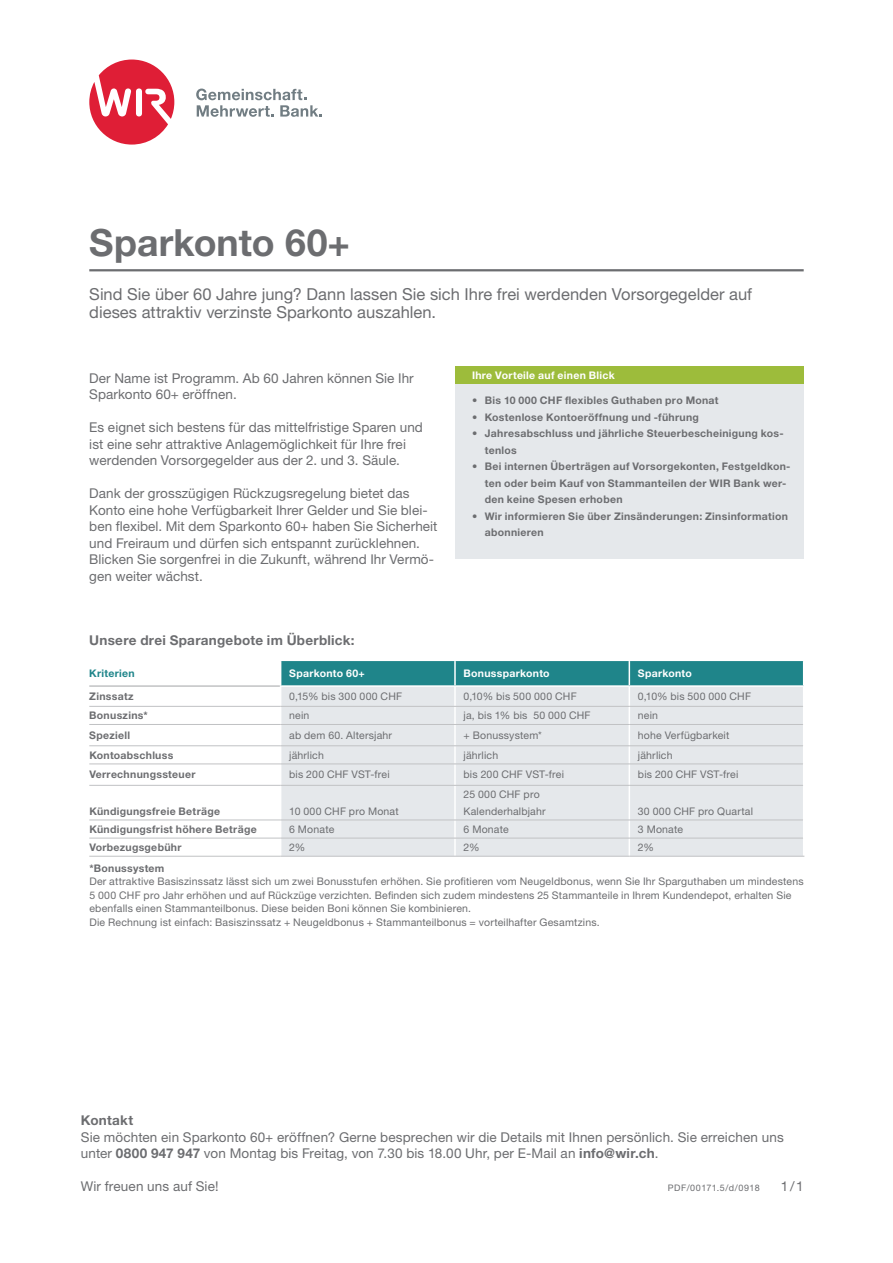
<style>
.page{position:relative;width:893px;height:1263px;background:#fff}
.page>*{position:absolute;margin:0;border:0;box-sizing:border-box;transform-origin:0 0}
.t1{font:700 37.5px "Helvetica Neue LT Pro";color:#6c6d70}
.t2{font:16.5px/18.1px "Helvetica Neue LT Pro";color:#6c6d70}
.t3{font:13.5px/16.5px "Helvetica Neue LT Pro";letter-spacing:.005em;color:#6c6d70}
.t4{font:700 13.5px "Helvetica Neue LT Pro";letter-spacing:.02em;color:#6c6d70}
.t5{font:10.5px/13.5px "Helvetica Neue LT Pro";letter-spacing:.02em;color:#6c6d70}
.t6{font:700 10.5px/16.5px "Helvetica Neue LT Pro";letter-spacing:.03em;color:#6c6d70}
.t7{font:700 10.5px "Helvetica Neue LT Pro";letter-spacing:.025em;color:#fff}
.t8{font:700 10.5px "Helvetica Neue LT Pro";letter-spacing:.03em;color:#1f858a}
.t9{font:9px "Helvetica Neue LT Pro";letter-spacing:.045em;color:#6c6d70}
.s1{font-weight:700}
</style>
<div class="page">
<svg style="left:196px;top:89px;width:126px;height:28px"></svg>
<svg style="left:89px;top:60px;width:85px;height:85px"></svg>
<div style="left:455px;top:366px;width:349px;height:18px;background:#9dbc3b"></div>
<div style="left:455px;top:384px;width:349px;height:174px;background:#e5e8eb"></div>
<hr style="left:89px;top:269px;width:715px;height:2px;background:#6c6d70">
<div style="left:281px;top:786px;width:522px;height:70px;background:#e5e8eb"></div>
<svg style="left:280px;top:661px;width:524px;height:124px;background:#bdd3d7"></svg>
<hr style="left:454px;top:786px;width:2px;height:33px;background:#fff">
<hr style="left:629px;top:786px;width:1px;height:33px;background:#fff">
<svg style="left:454px;top:820px;width:2px;height:36px"></svg>
<svg style="left:629px;top:820px;width:1px;height:36px"></svg>
<hr style="left:89px;top:685px;width:191px;height:2px;background:#c1c2c4">
<hr style="left:89px;top:706px;width:192px;height:1px;background:#c1c2c4">
<hr style="left:281px;top:706px;width:174px;height:1px;background:#c1c2c4">
<hr style="left:455px;top:706px;width:174px;height:1px;background:#c1c2c4">
<hr style="left:629px;top:706px;width:174px;height:1px;background:#c1c2c4">
<hr style="left:89px;top:724px;width:192px;height:1px;background:#c1c2c4">
<hr style="left:281px;top:724px;width:174px;height:1px;background:#c1c2c4">
<hr style="left:455px;top:724px;width:174px;height:1px;background:#c1c2c4">
<hr style="left:629px;top:724px;width:174px;height:1px;background:#c1c2c4">
<hr style="left:89px;top:745px;width:192px;height:1px;background:#c1c2c4">
<hr style="left:281px;top:745px;width:174px;height:1px;background:#c1c2c4">
<hr style="left:455px;top:745px;width:174px;height:1px;background:#c1c2c4">
<hr style="left:629px;top:745px;width:174px;height:1px;background:#c1c2c4">
<hr style="left:89px;top:763px;width:192px;height:1px;background:#c1c2c4">
<hr style="left:281px;top:763px;width:174px;height:1px;background:#c1c2c4">
<hr style="left:455px;top:763px;width:174px;height:1px;background:#c1c2c4">
<hr style="left:629px;top:763px;width:174px;height:1px;background:#c1c2c4">
<hr style="left:89px;top:785px;width:192px;height:1px;background:#c1c2c4">
<hr style="left:281px;top:785px;width:174px;height:1px;background:#c1c2c4">
<hr style="left:455px;top:785px;width:174px;height:1px;background:#c1c2c4">
<hr style="left:629px;top:785px;width:174px;height:1px;background:#c1c2c4">
<hr style="left:89px;top:819px;width:192px;height:1px;background:#c1c2c4">
<hr style="left:281px;top:819px;width:174px;height:1px;background:#c1c2c4">
<hr style="left:455px;top:819px;width:174px;height:1px;background:#c1c2c4">
<hr style="left:629px;top:819px;width:174px;height:1px;background:#c1c2c4">
<hr style="left:89px;top:838px;width:192px;height:1px;background:#c1c2c4">
<hr style="left:281px;top:838px;width:174px;height:1px;background:#c1c2c4">
<hr style="left:455px;top:838px;width:174px;height:1px;background:#c1c2c4">
<hr style="left:629px;top:838px;width:174px;height:1px;background:#c1c2c4">
<hr style="left:89px;top:856px;width:192px;height:1px;background:#c1c2c4">
<hr style="left:281px;top:856px;width:174px;height:1px;background:#c1c2c4">
<hr style="left:455px;top:856px;width:174px;height:1px;background:#c1c2c4">
<hr style="left:629px;top:856px;width:175px;height:1px;background:#c1c2c4">
<hr style="left:280px;top:685px;width:175px;height:2px;background:#fff">
<hr style="left:455px;top:685px;width:174px;height:2px;background:#fff">
<hr style="left:629px;top:685px;width:175px;height:2px;background:#fff">
<h1 class="t1" style="left:89px;top:220px;width:262px">Sparkonto 60+</h1>
<h2 class="t2" style="left:89px;top:285px;width:664px">Sind Sie über 60 Jahre jung? Dann lassen Sie sich Ihre frei werdenden Vorsorgegelder auf dieses attraktiv verzinste Sparkonto auszahlen.</h2>
<p class="t3" style="left:89px;top:369px;width:326px">Der Name ist Programm. Ab 60 Jahren können Sie Ihr<br>Sparkonto 60+ eröffnen.</p>
<p class="t3" style="left:89px;top:419px;width:335px">Es eignet sich bestens für das mittelfristige Sparen und ist eine sehr attraktive Anlagemöglichkeit für Ihre frei werdenden Vorsorgegelder aus der 2. und 3. Säule.</p>
<p class="t3" style="left:89px;top:485px;width:350px">Dank der grosszügigen Rückzugsregelung bietet das Konto eine hohe Verfügbarkeit Ihrer Gelder und Sie blei&shy;ben flexibel. Mit dem Sparkonto 60+ haben Sie Sicherheit und Freiraum und dürfen sich entspannt zurücklehnen.<br>Blicken Sie sorgenfrei in die Zukunft, während Ihr Vermö&shy;gen weiter wächst.</p>
<p class="t4" style="left:89px;top:631px;width:267px">Unsere drei Sparangebote im Überblick:</p>
<p class="t7" style="left:472px;top:369px;width:144px">Ihre Vorteile auf einen Blick</p>
<p class="t6" style="left:472px;top:392px;width:248px">• Bis 10 000 CHF flexibles Guthaben pro Monat</p>
<p class="t6" style="left:472px;top:409px;width:228px">• Kostenlose Kontoeröffnung und -führung</p>
<p class="t6" style="left:485px;top:425px;width:300px;text-indent:-13px">• Jahresabschluss und jährliche Steuerbescheinigung kos&shy;tenlos</p>
<p class="t6" style="left:485px;top:458px;width:307px;text-indent:-13px">• Bei internen Überträgen auf Vorsorgekonten, Festgeldkon&shy;ten oder beim Kauf von Stammanteilen der WIR Bank wer&shy;den keine Spesen erhoben</p>
<p class="t6" style="left:485px;top:508px;width:305px;text-indent:-13px">• Wir informieren Sie über Zinsänderungen: Zinsinformation abonnieren</p>
<p class="t8" style="left:89px;top:667px;width:47px">Kriterien</p>
<p class="t7" style="left:289px;top:667px;width:77px">Sparkonto 60+</p>
<p class="t7" style="left:463px;top:667px;width:88px">Bonussparkonto</p>
<p class="t7" style="left:638px;top:667px;width:56px">Sparkonto</p>
<p class="t6" style="left:89px;top:688px;width:46px">Zinssatz</p>
<p class="t5" style="left:289px;top:689px;width:114px">0,15% bis 300 000 CHF</p>
<p class="t5" style="left:463px;top:689px;width:115px">0,10% bis 500 000 CHF</p>
<p class="t5" style="left:638px;top:689px;width:115px">0,10% bis 500 000 CHF</p>
<p class="t6" style="left:89px;top:707px;width:60px">Bonuszins*</p>
<p class="t5" style="left:289px;top:708px;width:22px">nein</p>
<p class="t5" style="left:463px;top:708px;width:129px">ja, bis 1% bis 50 000 CHF</p>
<p class="t5" style="left:638px;top:708px;width:22px">nein</p>
<p class="t6" style="left:89px;top:727px;width:42px">Speziell</p>
<p class="t5" style="left:289px;top:728px;width:104px">ab dem 60. Altersjahr</p>
<p class="t5" style="left:464px;top:728px;width:80px">+ Bonussystem*</p>
<p class="t5" style="left:638px;top:728px;width:93px">hohe Verfügbarkeit</p>
<p class="t6" style="left:89px;top:746px;width:86px">Kontoabschluss</p>
<p class="t5" style="left:289px;top:748px;width:36px">jährlich</p>
<p class="t5" style="left:464px;top:748px;width:36px">jährlich</p>
<p class="t5" style="left:638px;top:748px;width:36px">jährlich</p>
<p class="t6" style="left:89px;top:766px;width:108px">Verrechnungssteuer</p>
<p class="t5" style="left:289px;top:768px;width:102px">bis 200 CHF VST-frei</p>
<p class="t5" style="left:464px;top:768px;width:102px">bis 200 CHF VST-frei</p>
<p class="t5" style="left:638px;top:768px;width:102px">bis 200 CHF VST-frei</p>
<p class="t6" style="left:89px;top:802px;width:132px">Kündigungsfreie Beträge</p>
<p class="t5" style="left:289px;top:804px;width:111px">10 000 CHF pro Monat</p>
<p class="t5" style="left:464px;top:786px;width:84px;line-height:16.5px">25 000 CHF pro<br>Kalenderhalbjahr</p>
<p class="t5" style="left:638px;top:804px;width:117px">30 000 CHF pro Quartal</p>
<p class="t6" style="left:89px;top:820px;width:169px">Kündigungsfrist höhere Beträge</p>
<p class="t5" style="left:289px;top:822px;width:47px">6 Monate</p>
<p class="t5" style="left:464px;top:822px;width:47px">6 Monate</p>
<p class="t5" style="left:638px;top:822px;width:47px">3 Monate</p>
<p class="t6" style="left:89px;top:839px;width:94px">Vorbezugsgebühr</p>
<p class="t5" style="left:289px;top:840px;width:18px">2%</p>
<p class="t5" style="left:464px;top:840px;width:18px">2%</p>
<p class="t5" style="left:638px;top:840px;width:18px">2%</p>
<p class="t6" style="left:89px;top:860px;width:77px">*Bonussystem</p>
<p class="t5" style="left:89px;top:875px;width:716px">Der attraktive Basiszinssatz lässt sich um zwei Bonusstufen erhöhen. Sie profitieren vom Neugeldbonus, wenn Sie Ihr Sparguthaben um mindestens 5 000 CHF pro Jahr erhöhen und auf Rückzüge verzichten. Befinden sich zudem mindestens 25 Stammanteile in Ihrem Kundendepot, erhalten Sie ebenfalls einen Stammanteilbonus. Diese beiden Boni können Sie kombinieren.<br>Die Rechnung ist einfach: Basiszinssatz + Neugeldbonus + Stammanteilbonus = vorteilhafter Gesamtzins.</p>
<p class="t4" style="left:81px;top:1112px;width:54px">Kontakt</p>
<p class="t3" style="left:81px;top:1128px;width:704px">Sie möchten ein Sparkonto 60+ eröffnen? Gerne besprechen wir die Details mit Ihnen persönlich. Sie erreichen uns unter <span class="s1">0800 947 947</span> von Montag bis Freitag, von 7.30 bis 18.00 Uhr, per E-Mail an <span class="s1">info@wir.ch</span>.</p>
<p class="t3" style="left:81px;top:1178px;width:139px">Wir freuen uns auf Sie!</p>
<p class="t3" style="left:781px;top:1178px;width:24px">1/1</p>
<p class="t9" style="left:668px;top:1182px;width:93px">PDF/00171.5/d/0918</p>
</div>
